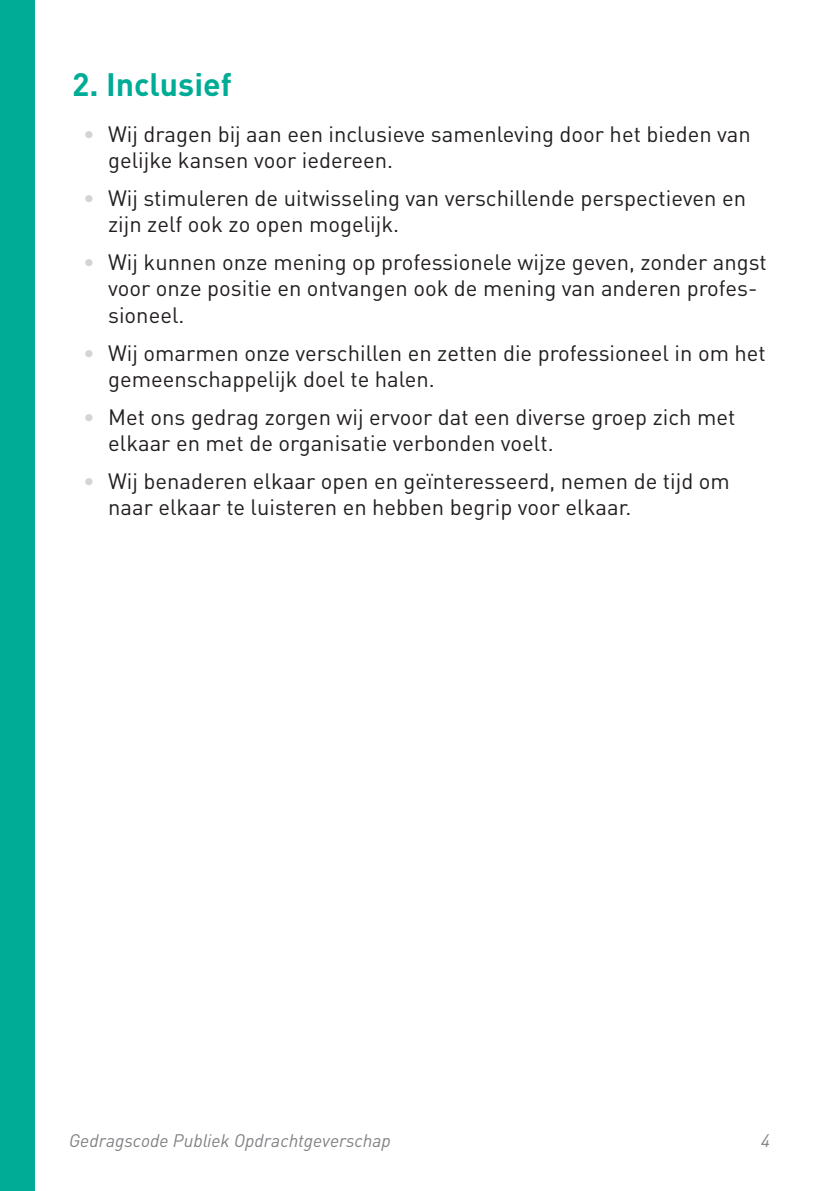
<style>
.page{position:relative;width:840px;height:1191px;background:#fff}
.page>*{position:absolute;margin:0;border:0;box-sizing:border-box;transform-origin:0 0}
.Koppen{font:700 32px "DIN Pro";color:#00ac96}
.Tekst_11{font:22px/26.4px "DIN Pro";color:#231f20}
.t1{font:italic 18px "DIN Pro";color:#808285}
.s1{color:#d4d4d4}
</style>
<div class="page">
<div style="left:0;top:0;width:34px;height:1191px;background:#00ac96"></div>
<p class="Koppen" style="left:72px;top:63px;width:161px">2. Inclusief</p>
<p class="Tekst_11" style="left:108px;top:120px;width:644px;text-indent:-25px"><span class="s1">•</span> Wij dragen bij aan een inclusieve samenleving door het bieden van gelijke kansen voor iedereen.</p>
<p class="Tekst_11" style="left:108px;top:184px;width:639px;text-indent:-25px"><span class="s1">•</span> Wij stimuleren de uitwisseling van verschillende perspectieven en zijn zelf ook zo open mogelijk.</p>
<p class="Tekst_11" style="left:108px;top:248px;width:660px;text-indent:-25px"><span class="s1">•</span> Wij kunnen onze mening op professionele wijze geven, zonder angst voor onze positie en ontvangen ook de mening van anderen profes&shy;sioneel.</p>
<p class="Tekst_11" style="left:108px;top:338px;width:659px;text-indent:-25px"><span class="s1">•</span> Wij omarmen onze verschillen en zetten die professioneel in om het gemeenschappelijk doel te halen.</p>
<p class="Tekst_11" style="left:108px;top:403px;width:628px;text-indent:-25px"><span class="s1">•</span> Met ons gedrag zorgen wij ervoor dat een diverse groep zich met elkaar en met de organisatie verbonden voelt.</p>
<p class="Tekst_11" style="left:108px;top:467px;width:623px;text-indent:-25px"><span class="s1">•</span> Wij benaderen elkaar open en geïnteresseerd, nemen de tijd om naar elkaar te luisteren en hebben begrip voor elkaar.</p>
<p class="t1" style="left:69px;top:1126px;width:323px">Gedragscode Publiek Opdrachtgeverschap</p>
<p class="t1" style="left:760px;top:1126px;width:10px">4</p>
</div>
